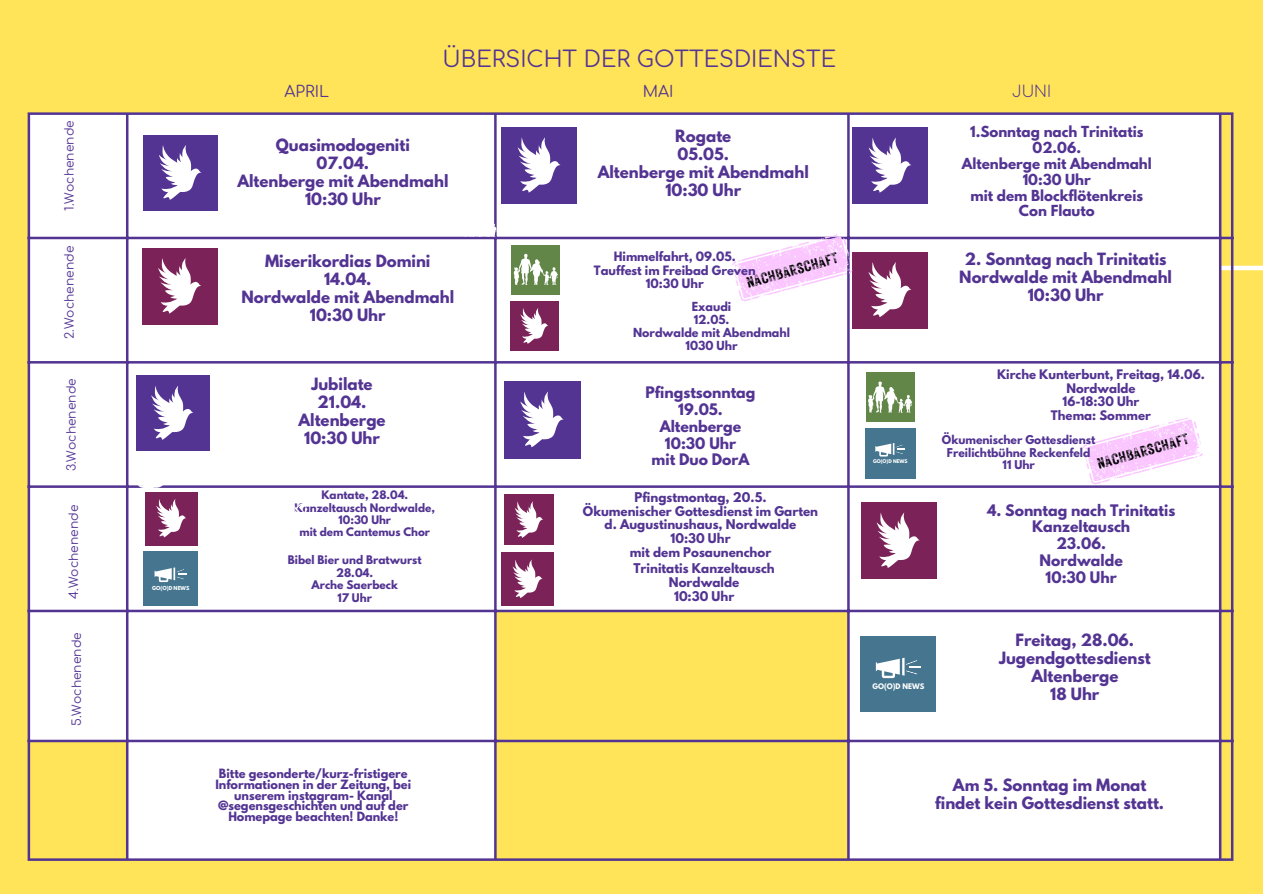
<style>
.page{position:relative;width:1263px;height:894px;background:#fff}
.page>*{position:absolute;margin:0;border:0;box-sizing:border-box;transform-origin:0 0}
.t1{font:22.35px "Comfortaa";color:#533493}
.t2{font:15.6px "Comfortaa";color:#533493}
.t3{font:300 15.6px "Comfortaa";color:#533493}
.t4{font:700 15px/18px "League Spartan";color:#533493;text-align:center}
.t5{font:15px "Rustic Printed Stamp";color:#000}
.t6{font:700 14.1px/16.8px "League Spartan";color:#533493;text-align:center}
.t7{font:700 13.5px/15.8px "League Spartan";color:#533493;text-align:center}
.t8{font:12.3px "Comfortaa";color:#533493}
.t9{font:700 11.85px/14px "League Spartan";color:#533493;text-align:center}
.t10{font:700 11.7px/13.6px "League Spartan";color:#533493;text-align:center}
.t11{font:700 11.4px/10.9px "League Spartan";color:#533493;text-align:center}
.t12{font:700 11.1px/12.9px "League Spartan";color:#533493;text-align:center}
.t13{font:700 10.8px/12.6px "League Spartan";color:#533493;text-align:center}
.t14{font:700 10.5px "League Spartan";color:#533493}
.t15{font:700 10.35px "League Spartan";color:#533493}
.t16{font:700 6.75px "League Spartan";color:#fff}
.t17{font:700 4.95px "League Spartan";color:#fff}
.t18{font:700 4.5px "League Spartan";color:#fff}
</style>
<div class="page">
<div style="left:0;top:0;width:1263px;height:893px;background:#ffe459"></div>
<hr style="left:1093px;top:266px;width:170px;height:4px;background:#fff">
<div style="left:30px;top:115px;width:1189px;height:494px;background:#fff"></div>
<svg style="left:30px;top:612px;width:1201px;height:246px;fill:#fff"></svg>
<hr style="left:28px;top:115px;width:2px;height:743px;background:#533493">
<hr style="left:126px;top:115px;width:2px;height:743px;background:#533493">
<hr style="left:494px;top:115px;width:3px;height:743px;background:#533493">
<hr style="left:847px;top:115px;width:3px;height:743px;background:#533493">
<hr style="left:1219px;top:115px;width:2px;height:743px;background:#533493">
<hr style="left:1231px;top:115px;width:2px;height:743px;background:#533493">
<hr style="left:28px;top:112px;width:1205px;height:3px;background:#533493">
<hr style="left:28px;top:237px;width:1205px;height:2px;background:#533493">
<hr style="left:28px;top:361px;width:1205px;height:2px;background:#533493">
<hr style="left:28px;top:485px;width:1205px;height:2px;background:#533493">
<hr style="left:28px;top:609px;width:1205px;height:3px;background:#533493">
<hr style="left:28px;top:739px;width:1205px;height:3px;background:#533493">
<hr style="left:28px;top:858px;width:1205px;height:2px;background:#533493">
<svg style="left:464px;top:213px;width:32px;height:24px"></svg>
<hr style="left:345px;top:618px;width:112px;height:4px;background:#fff">
<svg style="left:351px;top:633px;width:16px;height:7px"></svg>
<svg style="left:282px;top:372px;width:21px;height:27px"></svg>
<svg style="left:284px;top:504px;width:23px;height:29px"></svg>
<div style="left:144px;top:551px;width:54px;height:54px;background:#45758f"></div>
<svg style="left:155px;top:567px;width:32px;height:15px"></svg>
<div style="left:502px;top:127px;width:75px;height:77px;background:#533493"></div>
<svg style="left:518px;top:137px;width:43px;height:55px"></svg>
<div style="left:504px;top:494px;width:50px;height:51px;background:#7b2359"></div>
<svg style="left:515px;top:501px;width:28px;height:36px"></svg>
<div style="left:501px;top:552px;width:53px;height:53px;background:#7b2359"></div>
<svg style="left:513px;top:559px;width:30px;height:39px"></svg>
<svg style="left:1082px;top:417px;width:121px;height:67px;background:#fce3ff"></svg>
<div style="left:143px;top:135px;width:75px;height:76px;background:#533493"></div>
<svg style="left:159px;top:145px;width:43px;height:55px"></svg>
<svg style="left:288px;top:677px;width:15px;height:19px"></svg>
<div style="left:142px;top:248px;width:76px;height:77px;background:#7b2359"></div>
<svg style="left:158px;top:258px;width:43px;height:55px"></svg>
<div style="left:853px;top:252px;width:75px;height:76px;background:#7b2359"></div>
<svg style="left:869px;top:262px;width:43px;height:55px"></svg>
<div style="left:504px;top:381px;width:76px;height:77px;background:#533493"></div>
<svg style="left:520px;top:391px;width:44px;height:56px"></svg>
<div style="left:853px;top:127px;width:75px;height:77px;background:#533493"></div>
<svg style="left:869px;top:138px;width:43px;height:54px"></svg>
<svg style="left:1054px;top:679px;width:27px;height:35px"></svg>
<div style="left:145px;top:491px;width:53px;height:54px;background:#7b2359"></div>
<svg style="left:136px;top:450px;width:51px;height:87px"></svg>
<div style="left:861px;top:502px;width:75px;height:77px;background:#7b2359"></div>
<svg style="left:877px;top:512px;width:43px;height:55px"></svg>
<div style="left:136px;top:375px;width:74px;height:75px;background:#533493"></div>
<svg style="left:151px;top:386px;width:43px;height:53px"></svg>
<div style="left:510px;top:301px;width:49px;height:50px;background:#7b2359"></div>
<svg style="left:520px;top:308px;width:29px;height:35px"></svg>
<div style="left:511px;top:245px;width:49px;height:49px;background:#628648"></div>
<svg style="left:514px;top:253px;width:44px;height:32px"></svg>
<div style="left:866px;top:372px;width:49px;height:50px;background:#628648"></div>
<svg style="left:868px;top:381px;width:44px;height:31px"></svg>
<div style="left:865px;top:428px;width:50px;height:50px;background:#45758f"></div>
<svg style="left:875px;top:443px;width:30px;height:13px"></svg>
<svg style="left:732px;top:234px;width:120px;height:67px;background:#f4d9f9"></svg>
<div style="left:861px;top:635px;width:75px;height:76px;background:#45758f"></div>
<svg style="left:876px;top:657px;width:45px;height:21px"></svg>
<h3 class="t8" style="left:63px;top:211px;width:92px;rotate:-90deg">1.Wochenende</h3>
<p class="t8" style="left:63px;top:339px;width:95px;rotate:-90deg">2.Wochenende</p>
<h3 class="t8" style="left:65px;top:471px;width:95px;rotate:-90deg">3.Wochenende</h3>
<p class="t8" style="left:67px;top:598px;width:95px;rotate:-90deg">4.Wochenende</p>
<p class="t8" style="left:70px;top:725px;width:95px;rotate:-90deg">5.Wochenende</p>
<p class="t17" style="left:152px;top:585px;width:39px">GO(O)D NEWS</p>
<p class="t1" style="left:443px;top:47px;width:395px">ÜBERSICHT DER GOTTESDIENSTE</p>
<h5 class="t2" style="left:285px;top:84px;width:46px">APRIL</h5>
<p class="t2" style="left:643px;top:84px;width:32px">MAI</p>
<h4 class="t3" style="left:1012px;top:84px;width:40px">JUNI</h4>
<h2 class="t4" style="left:237px;top:138px;width:213px">Quasimodogeniti<br>07.04.<br>Altenberge mit Abendmahl<br>10:30 Uhr</h2>
<h6 class="t4" style="left:598px;top:129px;width:213px">Rogate<br>05.05.<br>Altenberge mit Abendmahl<br>10:30 Uhr</h6>
<h5 class="t7" style="left:962px;top:126px;width:192px">1.Sonntag nach Trinitatis<br>02.06.<br>Altenberge mit Abendmahl<br>10:30 Uhr<br>mit dem Blockflötenkreis<br>Con Flauto</h5>
<h3 class="t11" style="left:614px;top:252px;width:123px">Himmelfahrt, 09.05.</h3>
<p class="t5" style="left:744px;top:273px;width:96px;rotate:-16deg">NACHBARSCHAFT</p>
<h6 class="t4" style="left:241px;top:253px;width:214px">Miserikordias Domini<br>14.04.<br>Nordwalde mit Abendmahl<br>10:30 Uhr</h6>
<p class="t4" style="left:959px;top:252px;width:214px">2. Sonntag nach Trinitatis<br>Nordwalde mit Abendmahl<br>10:30 Uhr</p>
<h3 class="t11" style="left:594px;top:265px;width:163px;line-height:13.4px">Tauffest im Freibad Greven<br>10:30 Uhr</h3>
<p class="t12" style="left:633px;top:302px;width:158px">Exaudi<br>12.05.<br>Nordwalde mit Abendmahl<br>1030 Uhr</p>
<h2 class="t4" style="left:298px;top:376px;width:89px">Jubilate<br>21.04.<br>Altenberge<br>10:30 Uhr</h2>
<h2 class="t15" style="left:321px;top:489px;width:88px">Kantate, 28.04.</h2>
<h2 class="t15" style="left:295px;top:502px;width:142px">Kanzeltausch Nordwalde,</h2>
<h5 class="t15" style="left:339px;top:514px;width:54px">10:30 Uhr</h5>
<p class="t15" style="left:300px;top:526px;width:132px">mit dem Cantemus Chor</p>
<h6 class="t14" style="left:288px;top:555px;width:135px">Bibel Bier und Bratwurst</h6>
<h6 class="t14" style="left:336px;top:567px;width:39px">28.04.</h6>
<p class="t14" style="left:312px;top:580px;width:88px">Arche Saerbeck</p>
<p class="t14" style="left:337px;top:592px;width:36px">17 Uhr</p>
<p class="t11" style="left:215px;top:768px;width:197px">Bitte gesonderte/kurz-fristigere<br>Informationen in der Zeitung, bei unserem instagram- Kanal @segensgeschichten und auf der<br>Homepage beachten! Danke!</p>
<h3 class="t6" style="left:646px;top:386px;width:111px">Pfingstsonntag<br>19.05.<br>Altenberge<br>10:30 Uhr<br>mit Duo DorA</h3>
<p class="t9" style="left:583px;top:491px;width:237px">Pfingstmontag, 20.5.<br>Ökumenischer Gottesdienst im Garten d. Augustinushaus, Nordwalde<br>10:30 Uhr<br>mit dem Posaunenchor</p>
<h3 class="t9" style="left:633px;top:562px;width:143px">Trinitatis Kanzeltausch<br>Nordwalde<br>10:30 Uhr</h3>
<p class="t18" style="left:873px;top:459px;width:36px">GO(O)D NEWS</p>
<h5 class="t10" style="left:997px;top:369px;width:209px">Kirche Kunterbunt, Freitag, 14.06.<br>Nordwalde<br>16-18:30 Uhr<br>Thema: Sommer</h5>
<p class="t13" style="left:942px;top:434px;width:155px">Ökumenischer Gottesdienst<br>Freilichtbühne Reckenfeld<br>11 Uhr</p>
<p class="t5" style="left:1094px;top:454px;width:96px;rotate:-16deg">NACHBARSCHAFT</p>
<p class="t6" style="left:987px;top:503px;width:190px">4. Sonntag nach Trinitatis<br>Kanzeltausch<br>23.06.<br>Nordwalde<br>10:30 Uhr</p>
<p class="t16" style="left:872px;top:682px;width:53px">GO(O)D NEWS</p>
<p class="t4" style="left:999px;top:633px;width:153px">Freitag, 28.06.<br>Jugendgottesdienst<br>Altenberge<br>18 Uhr</p>
<h3 class="t4" style="left:935px;top:777px;width:230px">Am 5. Sonntag im Monat findet kein Gottesdienst statt.</h3>
</div>
